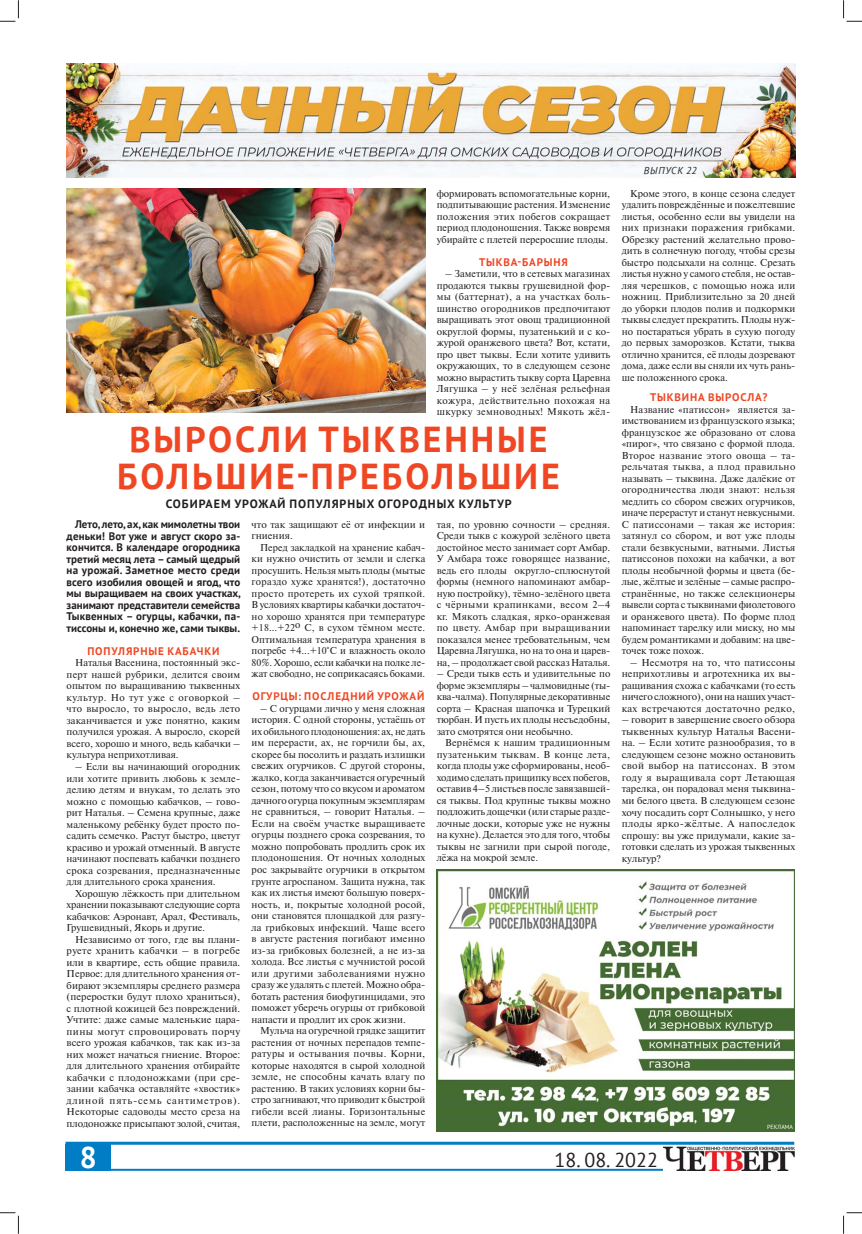
<style>
.page{position:relative;width:862px;height:1234px;background:#fff}
.page>*{position:absolute;margin:0;border:0;box-sizing:border-box;transform-origin:0 0}
.t1{font:700 36px/37px "PT Sans";letter-spacing:.08em;color:#ef4724;text-align:center}
.t2{font:700 30px "PT Sans";color:#fff}
.t3{font:20px "PT Sans";color:#231f20}
.t4{font:700 12px "PT Sans";letter-spacing:.08em;color:#231f20}
.t5{font:700 11px/11.5px "PT Sans";color:#231f20;text-align:justify}
.t6{font:700 11px "PT Sans";letter-spacing:.08em;color:#ef4724}
.t7{font:10px/11.5px "Newton C";color:#231f20;text-align:justify}
.t8{font:italic 10px "PT Sans";letter-spacing:.08em;color:#231f20}
.t9{font:6px "PT Sans";color:#fff}
</style>
<div class="page">
<img style="left:436px;top:869px;width:359px;height:262px">
<div style="left:65px;top:1144px;width:46px;height:26px;background:#007dc5"></div>
<hr style="left:101px;top:1168px;width:562px;height:2px;background:#007dc5">
<hr style="left:65px;top:1141px;width:729px;height:3px;background:#007dc5">
<img style="left:663px;top:1146px;width:131px;height:24px">
<img style="left:67px;top:64px;width:728px;height:113px">
<img style="left:67px;top:188px;width:358px;height:224px">
<svg style="left:0;top:0;width:19px;height:22px"></svg>
<svg style="left:0;top:1212px;width:19px;height:21px"></svg>
<svg style="left:843px;top:0;width:19px;height:22px"></svg>
<svg style="left:843px;top:1212px;width:19px;height:21px"></svg>
<p class="t7" style="left:437px;top:188px;width:175px">формировать вспомогательные корни, подпитывающие растения. Изменение положения этих побегов сокращает период плодоношения. Также вовремя убирайте с плетей переросшие плоды.</p>
<p class="t6" style="left:479px;top:254px;width:90px">ТЫКВА-БАРЫНЯ</p>
<p class="t7" style="left:437px;top:269px;width:175px;text-indent:9px">– Заметили, что в сетевых магазинах продаются тыквы грушевидной фор&shy;мы (баттернат), а на участках боль&shy;шинство огородников предпочитают выращивать этот овощ традиционной округлой формы, пузатенький и с ко&shy;журой оранжевого цвета? Вот, кстати, про цвет тыквы. Если хотите удивить окружающих, то в следующем сезоне можно вырастить тыкву сорта Царевна Лягушка – у неё зелёная рельефная кожура, действительно похожая на шкурку земноводных! Мякоть жёл-</p>
<h1 class="t1" style="left:117px;top:420px;width:444px">ВЫРОСЛИ ТЫКВЕННЫЕ<br>БОЛЬШИЕ-ПРЕБОЛЬШИЕ</h1>
<p class="t4" style="left:166px;top:495px;width:347px">СОБИРАЕМ УРОЖАЙ ПОПУЛЯРНЫХ ОГОРОДНЫХ КУЛЬТУР</p>
<p class="t7" style="left:252px;top:519px;width:175px">что так защищают её от инфекции и гниения.</p>
<p class="t7" style="left:252px;top:542px;width:175px;text-indent:9px">Перед закладкой на хранение кабач&shy;ки нужно очистить от земли и слегка просушить. Нельзя мыть плоды (мытые гораздо хуже хранятся!), достаточно просто протереть их сухой тряпкой.<br>В условиях квартиры кабачки достаточ&shy;но хорошо хранятся при температуре +18…+22о С, в сухом тёмном месте.<br>Оптимальная температура хранения в погребе +4...+10°С и влажность около 80%. Хорошо, если кабачки на полке ле&shy;жат свободно, не соприкасаясь боками.</p>
<p class="t6" style="left:253px;top:689px;width:173px">ОГУРЦЫ: ПОСЛЕДНИЙ УРОЖАЙ</p>
<p class="t7" style="left:252px;top:703px;width:175px;text-indent:9px">– С огурцами лично у меня сложная история. С одной стороны, устаёшь от их обильного плодоношения: ах, не дать им перерасти, ах, не горчили бы, ах, скорее бы посолить и раздать излишки свежих огурчиков. С другой стороны, жалко, когда заканчивается огуречный сезон, потому что со вкусом и ароматом дачного огурца покупным экземплярам не сравниться, – говорит Наталья. – Если на своём участке выращиваете огурцы позднего срока созревания, то можно попробовать продлить срок их плодоношения. От ночных холодных рос закрывайте огурчики в открытом грунте агроспаном. Защита нужна, так как их листья имеют большую поверх&shy;ность, и, покрытые холодной росой, они становятся площадкой для разгу&shy;ла грибковых инфекций. Чаще всего в августе растения погибают именно из-за грибковых болезней, а не из-за холода. Все листья с мучнистой росой или другими заболеваниями нужно сразу же удалять с плетей. Можно обра&shy;ботать растения биофугинцидами, это поможет уберечь огурцы от грибковой напасти и продлит их срок жизни.</p>
<p class="t7" style="left:252px;top:1025px;width:175px;text-indent:9px">Мульча на огуречной грядке защитит растения от ночных перепадов темпе&shy;ратуры и остывания почвы. Корни, которые находятся в сырой холодной земле, не способны качать влагу по растению. В таких условиях корни бы&shy;стро загнивают, что приводит к быстрой гибели всей лианы. Горизонтальные плети, расположенные на земле, могут</p>
<p class="t5" style="left:67px;top:518px;width:176px;text-indent:9px">Лето, лето, ах, как мимолетны твои деньки! Вот уже и август скоро за&shy;кончится. В календаре огородника третий месяц лета – самый щедрый на урожай. Заметное место среди всего изобилия овощей и ягод, что мы выращиваем на своих участках, занимают представители семейства Тыквенных – огурцы, кабачки, па&shy;тиссоны и, конечно же, сами тыквы.</p>
<p class="t6" style="left:87px;top:643px;width:134px">ПОПУЛЯРНЫЕ КАБАЧКИ</p>
<p class="t7" style="left:67px;top:658px;width:175px;text-indent:9px">Наталья Васенина, постоянный экс&shy;перт нашей рубрики, делится своим опытом по выращиванию тыквенных культур. Но тут уже с оговоркой – что выросло, то выросло, ведь лето заканчивается и уже понятно, каким получился урожая. А выросло, скорей всего, хорошо и много, ведь кабачки – культура неприхотливая.</p>
<p class="t7" style="left:67px;top:761px;width:175px;text-indent:9px">– Если вы начинающий огородник или хотите привить любовь к земле&shy;делию детям и внукам, то делать это можно с помощью кабачков, – гово&shy;рит Наталья. – Семена крупные, даже маленькому ребёнку будет просто по&shy;садить семечко. Растут быстро, цветут красиво и урожай отменный. В августе начинают поспевать кабачки позднего срока созревания, предназначенные для длительного срока хранения.</p>
<p class="t7" style="left:67px;top:888px;width:175px;text-indent:9px">Хорошую лёжкость при длительном хранении показывают следующие сорта кабачков: Аэронавт, Арал, Фестиваль, Грушевидный, Якорь и другие.</p>
<p class="t7" style="left:67px;top:934px;width:175px;text-indent:9px">Независимо от того, где вы плани&shy;руете хранить кабачки – в погребе или в квартире, есть общие правила.<br>Первое: для длительного хранения от&shy;бирают экземпляры среднего размера (переростки будут плохо храниться), с плотной кожицей без повреждений.<br>Учтите: даже самые маленькие цара&shy;пины могут спровоцировать порчу всего урожая кабачков, так как из-за них может начаться гниение. Второе: для длительного хранения отбирайте кабачки с плодоножками (при сре&shy;зании кабачка оставляйте «хвостик» длиной пять-семь сантиметров).<br>Некоторые садоводы место среза на плодоножке присыпают золой, считая,</p>
<p class="t7" style="left:437px;top:519px;width:175px">тая, по уровню сочности – средняя.<br>Среди тыкв с кожурой зелёного цвета достойное место занимает сорт Амбар.<br>У Амбара тоже говорящее название, ведь его плоды округло-сплюснутой формы (немного напоминают амбар&shy;ную постройку), тёмно-зелёного цвета с чёрными крапинками, весом 2–4 кг. Мякоть сладкая, ярко-оранжевая по цвету. Амбар при выращивании показался менее требовательным, чем Царевна Лягушка, но на то она и царев&shy;на, – продолжает свой рассказ Наталья.</p>
<p class="t7" style="left:437px;top:669px;width:175px">– Среди тыкв есть и удивительные по форме экземпляры – чалмовидные (ты&shy;ква-чалма). Популярные декоративные сорта – Красная шапочка и Турецкий тюрбан. И пусть их плоды несъедобны, зато смотрятся они необычно.</p>
<p class="t7" style="left:437px;top:738px;width:175px;text-indent:9px">Вернёмся к нашим традиционным пузатеньким тыквам. В конце лета, когда плоды уже сформированы, необ&shy;ходимо сделать прищипку всех побегов, оставив 4–5 листьев после завязавшей&shy;ся тыквы. Под крупные тыквы можно подложить дощечки (или старые разде&shy;лочные доски, которые уже не нужны на кухне). Делается это для того, чтобы тыквы не загнили при сырой погоде, лёжа на мокрой земле.</p>
<p class="t8" style="left:644px;top:164px;width:54px">ВЫПУСК 22</p>
<p class="t7" style="left:622px;top:188px;width:175px;text-indent:9px">Кроме этого, в конце сезона следует удалить повреждённые и пожелтевшие листья, особенно если вы увидели на них признаки поражения грибками.<br>Обрезку растений желательно прово&shy;дить в солнечную погоду, чтобы срезы быстро подсыхали на солнце. Срезать листья нужно у самого стебля, не остав&shy;ляя черешков, с помощью ножа или ножниц. Приблизительно за 20 дней до уборки плодов полив и подкормки тыквы следует прекратить. Плоды нуж&shy;но постараться убрать в сухую погоду до первых заморозков. Кстати, тыква отлично хранится, её плоды дозревают дома, даже если вы сняли их чуть рань&shy;ше положенного срока.</p>
<p class="t6" style="left:650px;top:390px;width:119px">ТЫКВИНА ВЫРОСЛА?</p>
<p class="t7" style="left:622px;top:404px;width:175px;text-indent:9px">Название «патиссон» является за&shy;имствованием из французского языка; французское же образовано от слова «пирог», что связано с формой плода.<br>Второе название этого овоща – та&shy;рельчатая тыква, а плод правильно называть – тыквина. Даже далёкие от огородничества люди знают: нельзя медлить со сбором свежих огурчиков, иначе перерастут и станут невкусными.<br>С патиссонами – такая же история: затянул со сбором, и вот уже плоды стали безвкусными, ватными. Листья патиссонов похожи на кабачки, а вот плоды необычной формы и цвета (бе&shy;лые, жёлтые и зелёные – самые распро&shy;странённые, но также селекционеры вывели сорта с тыквинами фиолетового и оранжевого цвета). По форме плод напоминает тарелку или миску, но мы будем романтиками и добавим: на цве&shy;точек тоже похож.</p>
<p class="t7" style="left:622px;top:657px;width:175px;text-indent:9px">– Несмотря на то, что патиссоны неприхотливы и агротехника их вы&shy;ращивания схожа с кабачками (то есть ничего сложного), они на наших участ&shy;ках встречаются достаточно редко,</p>
<p class="t7" style="left:622px;top:715px;width:175px">– говорит в завершение своего обзора тыквенных культур Наталья Васени&shy;на. – Если хотите разнообразия, то в следующем сезоне можно остановить свой выбор на патиссонах. В этом году я выращивала сорт Летающая тарелка, он порадовал меня тыквина&shy;ми белого цвета. В следующем сезоне хочу посадить сорт Солнышко, у него плоды ярко-жёлтые. А напоследок спрошу: вы уже придумали, какие за&shy;готовки сделать из урожая тыквенных культур?</p>
<p class="t9" style="left:767px;top:1122px;width:27px">РЕКЛАМА</p>
<h2 class="t2" style="left:80px;top:1136px;width:19px">8</h2>
<h3 class="t3" style="left:554px;top:1146px;width:105px">18. 08. 2022</h3>
</div>
